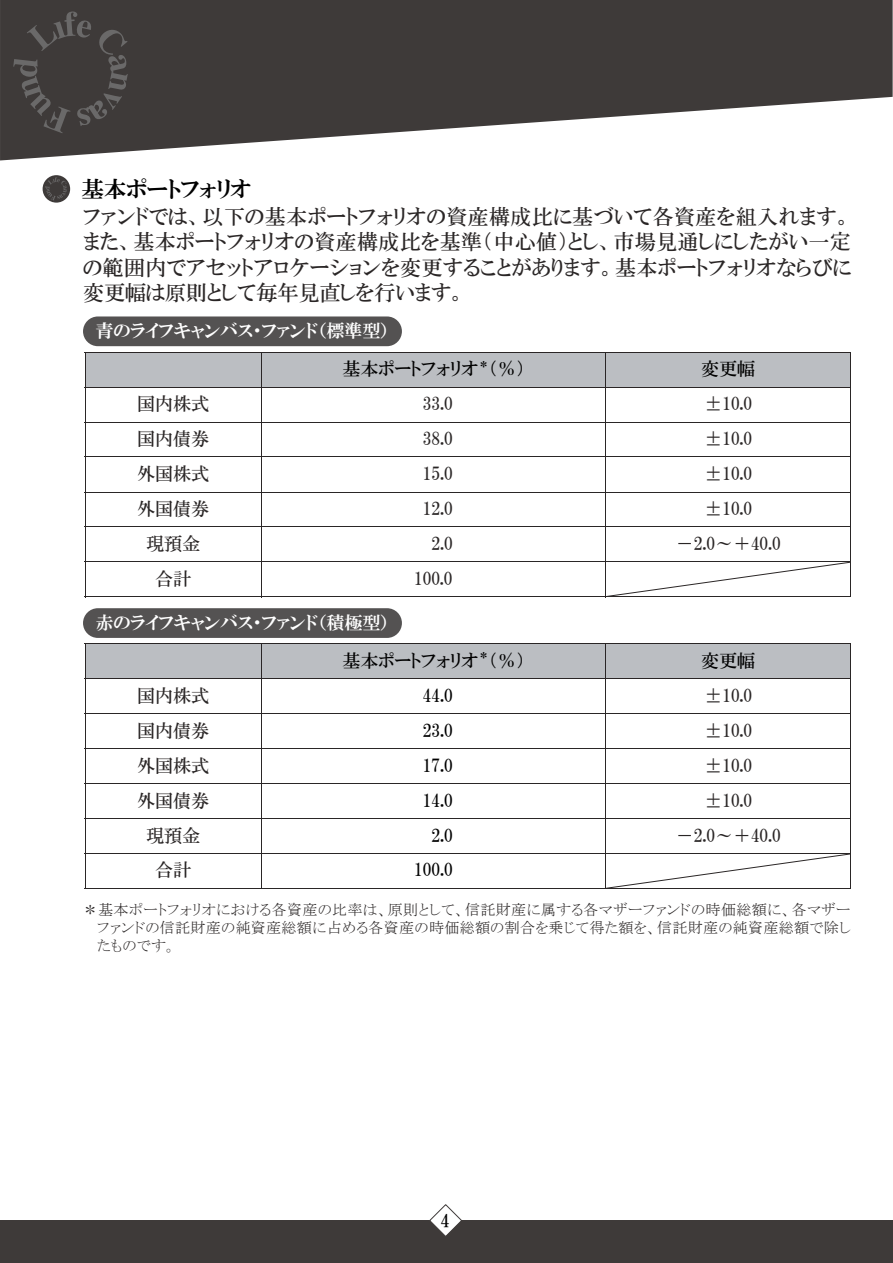
<style>
.page{position:relative;width:893px;height:1263px;background:#fff}
.page>*{position:absolute;margin:0;border:0;box-sizing:border-box;transform-origin:0 0}
.t1{font:22.5px "HGP Mincho E";color:#000}
.t2{font:21px/25.5px "HGP Mincho B";letter-spacing:.02em;color:#2a2626;text-align:justify}
.t3{font:18px "HGP Mincho B";color:#2a2626}
.t4{font:18px "HGP Mincho B";color:#000}
.t5{font:18px "HGP Mincho E";color:#fff}
.t6{font:18px "HGP Mincho E";color:#000}
.t7{font:15px/18px "MS P Mincho";letter-spacing:.015em;color:#2a2626;text-align:justify}
</style>
<div class="page">
<svg style="left:0;top:0;width:893px;height:160px;fill:#3e3a39"></svg>
<svg style="left:13px;top:11px;width:115px;height:122px"></svg>
<div style="left:0;top:1220px;width:892px;height:43px;background:#3e3a39"></div>
<svg style="left:429px;top:1204px;width:33px;height:32px"></svg>
<div style="left:85px;top:353px;width:176px;height:34px;background:#bbbec2"></div>
<div style="left:262px;top:353px;width:344px;height:34px;background:#bbbec2"></div>
<div style="left:606px;top:353px;width:244px;height:34px;background:#bbbec2"></div>
<hr style="left:85px;top:352px;width:766px;height:1px;background:#2a2626">
<hr style="left:85px;top:352px;width:1px;height:35px;background:#2a2626">
<hr style="left:261px;top:352px;width:1px;height:35px;background:#2a2626">
<hr style="left:606px;top:352px;width:1px;height:35px;background:#2a2626">
<hr style="left:850px;top:352px;width:1px;height:35px;background:#2a2626">
<hr style="left:85px;top:387px;width:766px;height:1px;background:#2a2626">
<hr style="left:85px;top:387px;width:1px;height:35px;background:#2a2626">
<hr style="left:261px;top:387px;width:1px;height:35px;background:#2a2626">
<hr style="left:606px;top:387px;width:1px;height:35px;background:#2a2626">
<hr style="left:850px;top:387px;width:1px;height:35px;background:#2a2626">
<hr style="left:85px;top:422px;width:766px;height:1px;background:#2a2626">
<hr style="left:85px;top:422px;width:1px;height:35px;background:#2a2626">
<hr style="left:261px;top:422px;width:1px;height:35px;background:#2a2626">
<hr style="left:606px;top:422px;width:1px;height:35px;background:#2a2626">
<hr style="left:850px;top:422px;width:1px;height:35px;background:#2a2626">
<hr style="left:85px;top:457px;width:766px;height:1px;background:#2a2626">
<hr style="left:85px;top:457px;width:1px;height:35px;background:#2a2626">
<hr style="left:261px;top:457px;width:1px;height:35px;background:#2a2626">
<hr style="left:606px;top:457px;width:1px;height:35px;background:#2a2626">
<hr style="left:850px;top:457px;width:1px;height:35px;background:#2a2626">
<hr style="left:85px;top:492px;width:766px;height:1px;background:#2a2626">
<hr style="left:85px;top:492px;width:1px;height:35px;background:#2a2626">
<hr style="left:261px;top:492px;width:1px;height:35px;background:#2a2626">
<hr style="left:606px;top:492px;width:1px;height:35px;background:#2a2626">
<hr style="left:850px;top:492px;width:1px;height:35px;background:#2a2626">
<hr style="left:85px;top:527px;width:766px;height:1px;background:#2a2626">
<hr style="left:85px;top:527px;width:1px;height:34px;background:#2a2626">
<hr style="left:261px;top:527px;width:1px;height:34px;background:#2a2626">
<hr style="left:606px;top:527px;width:1px;height:34px;background:#2a2626">
<hr style="left:850px;top:527px;width:1px;height:34px;background:#2a2626">
<hr style="left:85px;top:561px;width:766px;height:1px;background:#2a2626">
<hr style="left:85px;top:562px;width:1px;height:35px;background:#2a2626">
<hr style="left:85px;top:596px;width:176px;height:1px;background:#2a2626">
<hr style="left:261px;top:562px;width:1px;height:35px;background:#2a2626">
<hr style="left:262px;top:596px;width:344px;height:1px;background:#2a2626">
<svg style="left:605px;top:562px;width:246px;height:35px"></svg>
<div style="left:85px;top:644px;width:176px;height:34px;background:#bbbec2"></div>
<div style="left:262px;top:644px;width:344px;height:34px;background:#bbbec2"></div>
<div style="left:606px;top:644px;width:244px;height:34px;background:#bbbec2"></div>
<hr style="left:85px;top:643px;width:766px;height:1px;background:#2a2626">
<hr style="left:85px;top:644px;width:1px;height:34px;background:#2a2626">
<hr style="left:261px;top:644px;width:1px;height:34px;background:#2a2626">
<hr style="left:606px;top:644px;width:1px;height:34px;background:#2a2626">
<hr style="left:850px;top:644px;width:1px;height:34px;background:#2a2626">
<hr style="left:85px;top:678px;width:766px;height:1px;background:#2a2626">
<hr style="left:85px;top:679px;width:1px;height:34px;background:#2a2626">
<hr style="left:261px;top:679px;width:1px;height:34px;background:#2a2626">
<hr style="left:606px;top:679px;width:1px;height:34px;background:#2a2626">
<hr style="left:850px;top:679px;width:1px;height:34px;background:#2a2626">
<hr style="left:85px;top:713px;width:766px;height:1px;background:#2a2626">
<hr style="left:85px;top:714px;width:1px;height:34px;background:#2a2626">
<hr style="left:261px;top:714px;width:1px;height:34px;background:#2a2626">
<hr style="left:606px;top:714px;width:1px;height:34px;background:#2a2626">
<hr style="left:850px;top:714px;width:1px;height:34px;background:#2a2626">
<hr style="left:85px;top:748px;width:766px;height:1px;background:#2a2626">
<hr style="left:85px;top:749px;width:1px;height:34px;background:#2a2626">
<hr style="left:261px;top:749px;width:1px;height:34px;background:#2a2626">
<hr style="left:606px;top:749px;width:1px;height:34px;background:#2a2626">
<hr style="left:850px;top:749px;width:1px;height:34px;background:#2a2626">
<hr style="left:85px;top:783px;width:766px;height:1px;background:#2a2626">
<hr style="left:85px;top:784px;width:1px;height:34px;background:#2a2626">
<hr style="left:261px;top:784px;width:1px;height:34px;background:#2a2626">
<hr style="left:606px;top:784px;width:1px;height:34px;background:#2a2626">
<hr style="left:850px;top:784px;width:1px;height:34px;background:#2a2626">
<hr style="left:85px;top:818px;width:766px;height:1px;background:#2a2626">
<hr style="left:85px;top:819px;width:1px;height:34px;background:#2a2626">
<hr style="left:261px;top:819px;width:1px;height:34px;background:#2a2626">
<hr style="left:606px;top:819px;width:1px;height:34px;background:#2a2626">
<hr style="left:850px;top:819px;width:1px;height:34px;background:#2a2626">
<hr style="left:85px;top:853px;width:766px;height:1px;background:#2a2626">
<hr style="left:85px;top:854px;width:1px;height:35px;background:#2a2626">
<hr style="left:85px;top:888px;width:176px;height:1px;background:#2a2626">
<hr style="left:261px;top:854px;width:1px;height:35px;background:#2a2626">
<hr style="left:262px;top:888px;width:344px;height:1px;background:#2a2626">
<svg style="left:605px;top:854px;width:246px;height:35px"></svg>
<svg style="left:43px;top:175px;width:27px;height:28px"></svg>
<svg style="left:45px;top:177px;width:22px;height:24px"></svg>
<div style="left:83px;top:316px;width:319px;height:30px;background:#545252;border-radius:15px"></div>
<div style="left:83px;top:608px;width:319px;height:30px;background:#545252;border-radius:15px"></div>
<p class="t1" style="left:81px;top:178px;width:172px">基本ポートフォリオ</p>
<p class="t2" style="left:83px;top:204px;width:770px">ファンドでは、以下の基本ポートフォリオの資産構成比に基づいて各資産を組入れます。また、基本ポートフォリオの資産構成比を基準（中心値）とし、市場見通しにしたがい一定の範囲内でアセットアロケーションを変更することがあります。基本ポートフォリオならびに変更幅は原則として毎年見直しを行います。</p>
<p class="t5" style="left:95px;top:322px;width:296px">青のライフキャンバス・ファンド（標準型）</p>
<p class="t4" style="left:342px;top:359px;width:184px">基本ポートフォリオ<sup>＊</sup>（％）</p>
<p class="t4" style="left:701px;top:359px;width:55px">変更幅</p>
<p class="t3" style="left:137px;top:394px;width:74px">国内株式</p>
<p class="t3" style="left:423px;top:394px;width:31px">33.0</p>
<p class="t3" style="left:704px;top:394px;width:49px">±10.0</p>
<p class="t3" style="left:137px;top:429px;width:74px">国内債券</p>
<p class="t3" style="left:423px;top:429px;width:31px">38.0</p>
<p class="t3" style="left:704px;top:429px;width:49px">±10.0</p>
<p class="t3" style="left:137px;top:464px;width:74px">外国株式</p>
<p class="t3" style="left:423px;top:464px;width:31px">15.0</p>
<p class="t3" style="left:704px;top:464px;width:49px">±10.0</p>
<p class="t3" style="left:137px;top:499px;width:74px">外国債券</p>
<p class="t3" style="left:423px;top:499px;width:31px">12.0</p>
<p class="t3" style="left:704px;top:499px;width:49px">±10.0</p>
<p class="t3" style="left:146px;top:534px;width:56px">現預金</p>
<p class="t3" style="left:431px;top:534px;width:23px">2.0</p>
<p class="t3" style="left:676px;top:534px;width:106px">－2.0～＋40.0</p>
<p class="t3" style="left:155px;top:569px;width:37px">合計</p>
<p class="t3" style="left:414px;top:569px;width:40px">100.0</p>
<p class="t5" style="left:95px;top:613px;width:296px">赤のライフキャンバス・ファンド（積極型）</p>
<p class="t4" style="left:342px;top:651px;width:184px">基本ポートフォリオ<sup>＊</sup>（％）</p>
<p class="t4" style="left:701px;top:651px;width:55px">変更幅</p>
<p class="t3" style="left:137px;top:686px;width:74px">国内株式</p>
<p class="t4" style="left:423px;top:686px;width:31px">44.0</p>
<p class="t3" style="left:704px;top:686px;width:49px">±10.0</p>
<p class="t3" style="left:137px;top:721px;width:74px">国内債券</p>
<p class="t4" style="left:423px;top:721px;width:31px">23.0</p>
<p class="t3" style="left:704px;top:721px;width:49px">±10.0</p>
<p class="t3" style="left:137px;top:756px;width:74px">外国株式</p>
<p class="t4" style="left:423px;top:756px;width:31px">17.0</p>
<p class="t3" style="left:704px;top:756px;width:49px">±10.0</p>
<p class="t3" style="left:137px;top:791px;width:74px">外国債券</p>
<p class="t4" style="left:423px;top:791px;width:31px">14.0</p>
<p class="t3" style="left:704px;top:791px;width:49px">±10.0</p>
<p class="t3" style="left:146px;top:826px;width:56px">現預金</p>
<p class="t4" style="left:431px;top:826px;width:23px">2.0</p>
<p class="t3" style="left:676px;top:826px;width:106px">－2.0～＋40.0</p>
<p class="t3" style="left:155px;top:861px;width:37px">合計</p>
<p class="t4" style="left:414px;top:861px;width:40px">100.0</p>
<p class="t7" style="left:97px;top:900px;width:755px;text-indent:-14px">＊基本ポートフォリオにおける各資産の比率は、原則として、信託財産に属する各マザーファンドの時価総額に、各マザーファンドの信託財産の純資産総額に占める各資産の時価総額の割合を乗じて得た額を、信託財産の純資産総額で除したものです。</p>
<p class="t6" style="left:441px;top:1211px;width:11px">4</p>
</div>
